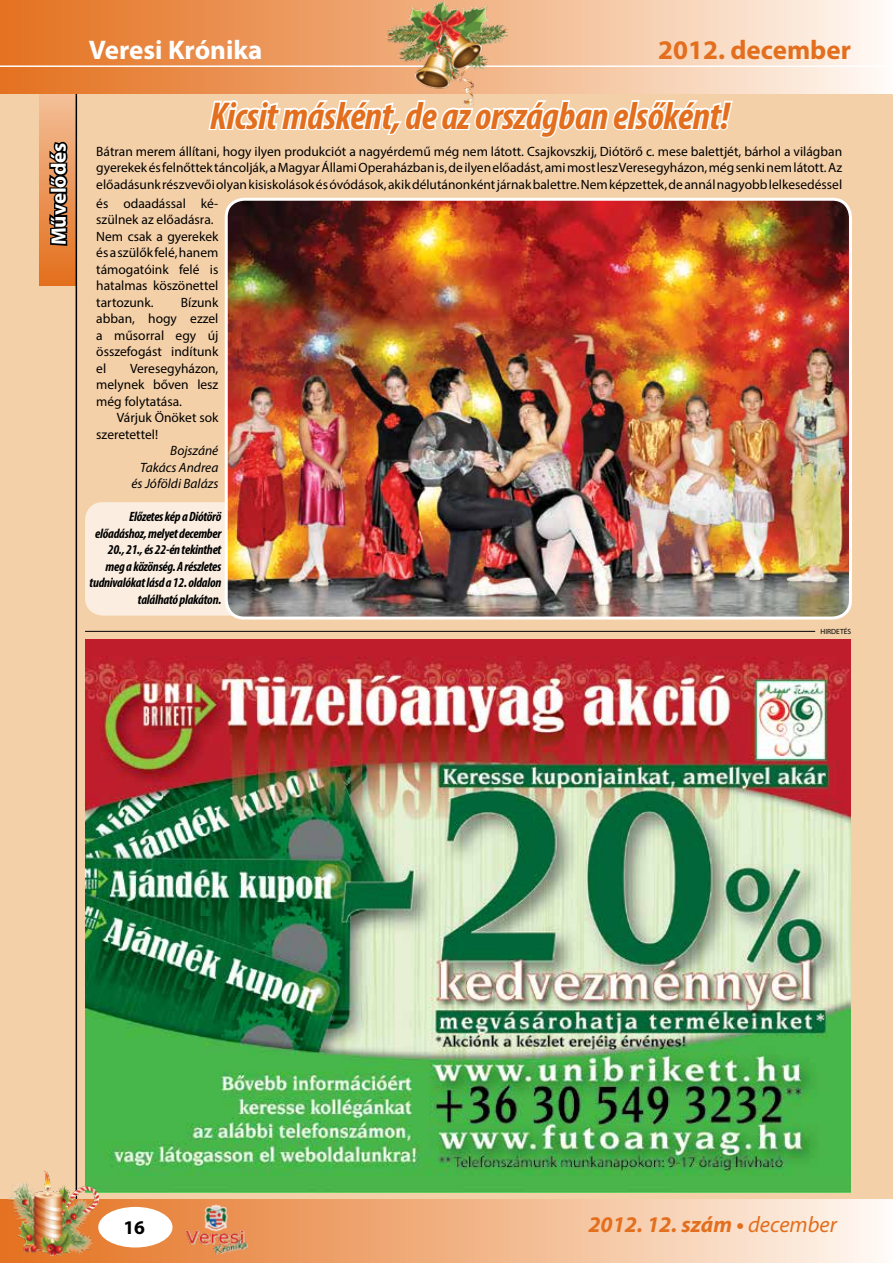
<style>
.page{position:relative;width:893px;height:1263px;background:#f4d0a8}
.page>*{position:absolute;margin:0;border:0;box-sizing:border-box;transform-origin:0 0}
.t1{font:italic 700 condensed 39px "Myriad Pro";letter-spacing:-.01em;color:#e36f1e}
.t2{font:700 27px "Myriad Pro";color:#fff}
.t3{font:700 27px "Myriad Pro";color:#e36f1e}
.t4{font:italic 700 22.5px "Myriad Pro";color:#e36f1e}
.t5{font:700 21px "Myriad Pro";color:#fff}
.t6{font:700 19.5px "Myriad Pro";color:#000}
.t7{font:13.5px/16.5px "Myriad Pro";color:#000;text-align:justify}
.t8{font:italic 700 condensed 13.5px/16.5px "Myriad Pro";letter-spacing:-.02em;color:#000;text-align:right}
.t9{font:italic 13.5px/16.5px "Myriad Pro";color:#000;text-align:right}
.t10{font:7.5px "Myriad Pro";color:#000}
.s1{font-weight:400}
</style>
<div class="page">
<svg style="left:40px;top:94px;width:36px;height:192px;background:#e79459"></svg>
<hr style="left:76px;top:0;width:1px;height:1263px;background:#000">
<svg style="left:0;top:0;width:893px;height:94px"></svg>
<hr style="left:0;top:65px;width:893px;height:2px;background:#fff">
<div style="left:0;top:1199px;width:893px;height:64px;background:linear-gradient(to right,#e46f1c,#fef6ee)"></div>
<div style="left:98px;top:1207px;width:74px;height:40px;background:#fff;border-radius:50%"></div>
<img style="left:184px;top:1205px;width:66px;height:51px">
<svg style="left:47px;top:140px;width:22px;height:107px;background:#54351f"></svg>
<img style="left:9px;top:1171px;width:89px;height:85px">
<div style="left:85px;top:502px;width:247px;height:114px;background:#fbeee1;border-radius:18px"></div>
<hr style="left:85px;top:631px;width:730px;height:1px;background:#000">
<img style="left:85px;top:640px;width:765px;height:552px">
<img style="left:226px;top:199px;width:624px;height:419px">
<div style="left:225px;top:198px;width:627px;height:421px;border:3px solid #fff;border-radius:18px"></div>
<svg style="left:208px;top:100px;width:525px;height:38px"></svg>
<img style="left:385px;top:0;width:123px;height:106px">
<h3 class="t5" style="left:45px;top:245px;width:104px;rotate:-90deg">Művelődés</h3>
<h2 class="t2" style="left:89px;top:32px;width:175px">Veresi Krónika</h2>
<h2 class="t3" style="left:658px;top:32px;width:194px">2012. december</h2>
<h1 class="t1" style="left:210px;top:91px;width:521px">Kicsit másként, de az országban elsőként!</h1>
<p class="t7" style="left:96px;top:143px;width:747px">Bátran merem állítani, hogy ilyen produkciót a nagyérdemű még nem látott. Csajkovszkij, Diótörő c. mese balettjét, bárhol a világban gyerekek és felnőttek táncolják, a Magyar Állami Operaházban is, de ilyen előadást, ami most lesz Veresegyházon, még senki nem látott. Az előadásunk részvevői olyan kisiskolások és óvódások, akik délutánonként járnak balettre. Nem képzettek, de annál nagyobb lelkesedéssel</p>
<p class="t7" style="left:96px;top:195px;width:124px;text-align:left">és odaadással ké&shy;szülnek az előadásra.<br>Nem csak a gyerekek és a szülők felé, hanem támogatóink felé is hatalmas köszönettel tartozunk.</p>
<p class="t7" style="left:96px;top:294px;width:124px;text-indent:85px">Bízunk abban, hogy ezzel a műsorral egy új összefogást indítunk el</p>
<p class="t7" style="left:96px;top:360px;width:124px;text-indent:34px">Veresegyházon, melynek bőven lesz még folytatása.</p>
<p class="t7" style="left:96px;top:409px;width:124px;text-indent:20px">Várjuk Önöket sok szeretettel!</p>
<p class="t9" style="left:131px;top:442px;width:89px">Bojszáné<br>Takács Andrea és Jóföldi Balázs</p>
<p class="t8" style="left:89px;top:508px;width:133px">Előzetes kép a Diótörö előadáshoz, melyet december<br>20., 21., és 22-én tekinthet meg a közönség. A részletes tudnivalókat lásd a 12. oldalon található plakáton.</p>
<p class="t10" style="left:821px;top:626px;width:32px">HIRDETÉS</p>
<h3 class="t6" style="left:123px;top:1214px;width:23px">16</h3>
<h3 class="t4" style="left:588px;top:1209px;width:250px">2012. 12. szám • <span class="s1">december</span></h3>
</div>
